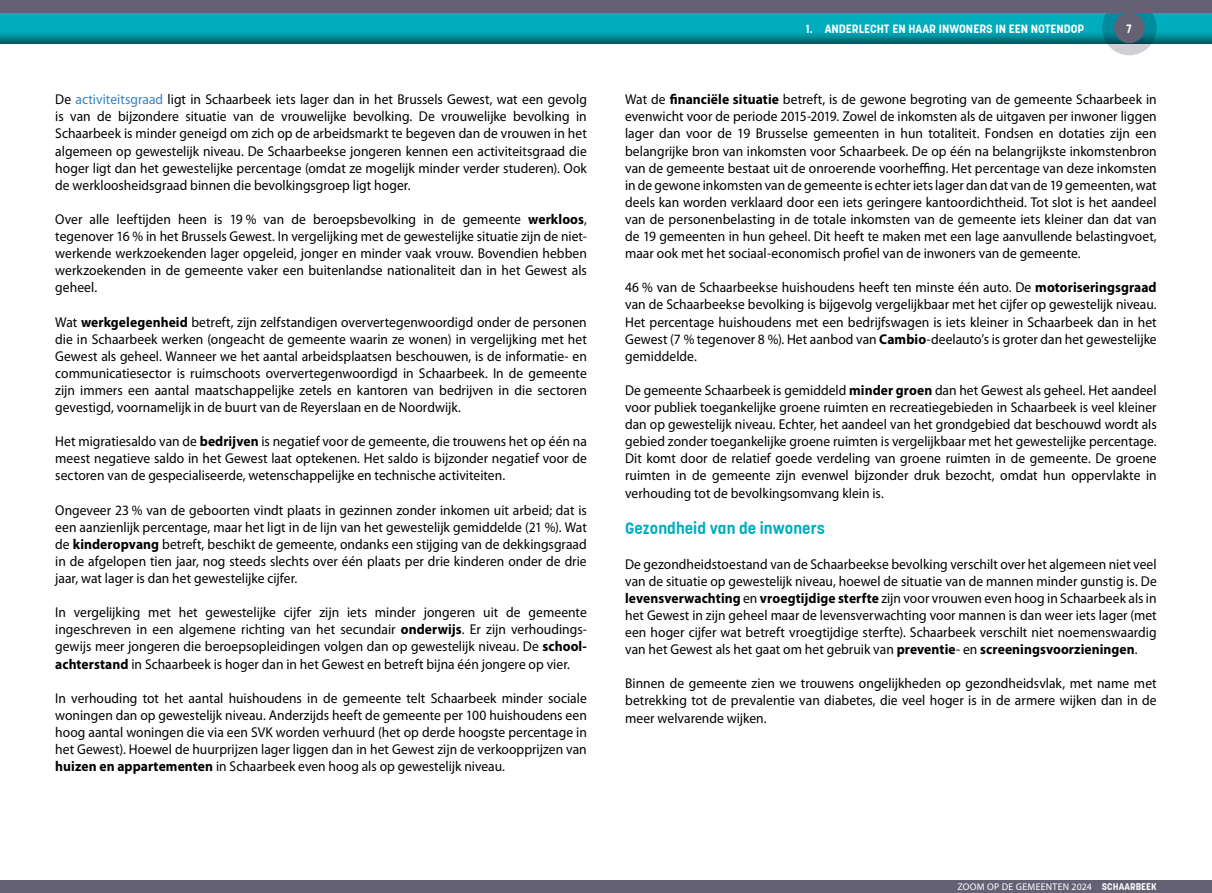
<style>
.page{position:relative;width:1212px;height:893px;background:#fff}
.page>*{position:absolute;margin:0;border:0;box-sizing:border-box;transform-origin:0 0}
.t1{font:700 16.5px "Korolev Rounded";letter-spacing:.005em;color:#00adbd}
.t2{font:14.25px/17.1px "Myriad Pro";letter-spacing:.005em;color:#000;text-align:justify;scale:.95 1}
.t3{font:700 12px "Korolev Rounded";color:#fff}
.t4{font:9.75px "Myriad Pro";letter-spacing:.03em;color:#fff}
.s1{color:#3381c4}
.s2{font-weight:700}
.s3{font-family:"Korolev Rounded";font-weight:700}
</style>
<div class="page">
<div style="left:0;top:0;width:1212px;height:44px;background:#000;opacity:.6"></div>
<svg style="left:1102px;top:1px;width:55px;height:54px"></svg>
<div style="left:1114px;top:13px;width:30px;height:30px;background:#656174;border-radius:50%"></div>
<div style="left:0;top:0;width:1212px;height:13px;background:#656174"></div>
<div style="left:0;top:880px;width:1212px;height:13px;background:#656174"></div>
<p class="t2" style="left:55px;top:91px;width:561px">De <span class="s1">activiteitsgraad</span> ligt in Schaarbeek iets lager dan in het Brussels Gewest, wat een gevolg is van de bijzondere situatie van de vrouwelijke bevolking. De vrouwelijke bevolking in Schaarbeek is minder geneigd om zich op de arbeidsmarkt te begeven dan de vrouwen in het algemeen op gewestelijk niveau. De Schaarbeekse jongeren kennen een activiteitsgraad die hoger ligt dan het gewestelijke percentage (omdat ze mogelijk minder verder studeren). Ook de werkloosheidsgraad binnen die bevolkingsgroep ligt hoger.</p>
<p class="t2" style="left:55px;top:210px;width:561px">Over alle leeftijden heen is 19 % van de beroepsbevolking in de gemeente <span class="s2">werkloos</span>, tegenover 16 % in het Brussels Gewest. In vergelijking met de gewestelijke situatie zijn de niet&shy;werkende werkzoekenden lager opgeleid, jonger en minder vaak vrouw. Bovendien hebben werkzoekenden in de gemeente vaker een buitenlandse nationaliteit dan in het Gewest als geheel.</p>
<p class="t2" style="left:55px;top:313px;width:561px">Wat <span class="s2">werkgelegenheid</span> betreft, zijn zelfstandigen oververtegenwoordigd onder de personen die in Schaarbeek werken (ongeacht de gemeente waarin ze wonen) in vergelijking met het Gewest als geheel. Wanneer we het aantal arbeidsplaatsen beschouwen, is de informatie- en communicatiesector is ruimschoots oververtegenwoordigd in Schaarbeek. In de gemeente zijn immers een aantal maatschappelijke zetels en kantoren van bedrijven in die sectoren gevestigd, voornamelijk in de buurt van de Reyerslaan en de Noordwijk.</p>
<p class="t2" style="left:55px;top:433px;width:561px">Het migratiesaldo van de <span class="s2">bedrijven</span> is negatief voor de gemeente, die trouwens het op één na meest negatieve saldo in het Gewest laat optekenen. Het saldo is bijzonder negatief voor de sectoren van de gespecialiseerde, wetenschappelijke en technische activiteiten.</p>
<p class="t2" style="left:55px;top:501px;width:561px">Ongeveer 23 % van de geboorten vindt plaats in gezinnen zonder inkomen uit arbeid; dat is een aanzienlijk percentage, maar het ligt in de lijn van het gewestelijk gemiddelde (21 %). Wat de <span class="s2">kinderopvang</span> betreft, beschikt de gemeente, ondanks een stijging van de dekkingsgraad in de afgelopen tien jaar, nog steeds slechts over één plaats per drie kinderen onder de drie jaar, wat lager is dan het gewestelijke cijfer.</p>
<p class="t2" style="left:55px;top:604px;width:561px">In vergelijking met het gewestelijke cijfer zijn iets minder jongeren uit de gemeente ingeschreven in een algemene richting van het secundair <span class="s2">onderwijs</span>. Er zijn verhoudings&shy;gewijs meer jongeren die beroepsopleidingen volgen dan op gewestelijk niveau. De <span class="s2">school&shy;achterstand</span> in Schaarbeek is hoger dan in het Gewest en betreft bijna één jongere op vier.</p>
<p class="t2" style="left:55px;top:689px;width:561px">In verhouding tot het aantal huishoudens in de gemeente telt Schaarbeek minder sociale woningen dan op gewestelijk niveau. Anderzijds heeft de gemeente per 100 huishoudens een hoog aantal woningen die via een SVK worden verhuurd (het op derde hoogste percentage in het Gewest). Hoewel de huurprijzen lager liggen dan in het Gewest zijn de verkoopprijzen van <span class="s2">huizen en appartementen</span> in Schaarbeek even hoog als op gewestelijk niveau.</p>
<p class="t3" style="left:806px;top:21px;width:280px">1. ANDERLECHT EN HAAR INWONERS IN EEN NOTENDOP</p>
<p class="t3" style="left:1126px;top:21px;width:7px">7</p>
<p class="t2" style="left:625px;top:91px;width:561px">Wat de <span class="s2">financiële situatie</span> betreft, is de gewone begroting van de gemeente Schaarbeek in evenwicht voor de periode 2015-2019. Zowel de inkomsten als de uitgaven per inwoner liggen lager dan voor de 19 Brusselse gemeenten in hun totaliteit. Fondsen en dotaties zijn een belangrijke bron van inkomsten voor Schaarbeek. De op één na belangrijkste inkomstenbron van de gemeente bestaat uit de onroerende voorheffing. Het percentage van deze inkomsten in de gewone inkomsten van de gemeente is echter iets lager dan dat van de 19 gemeenten, wat deels kan worden verklaard door een iets geringere kantoordichtheid. Tot slot is het aandeel van de personenbelasting in de totale inkomsten van de gemeente iets kleiner dan dat van de 19 gemeenten in hun geheel. Dit heeft te maken met een lage aanvullende belastingvoet, maar ook met het sociaal-economisch profiel van de inwoners van de gemeente.</p>
<p class="t2" style="left:625px;top:279px;width:561px">46 % van de Schaarbeekse huishoudens heeft ten minste één auto. De <span class="s2">motoriseringsgraad </span>van de Schaarbeekse bevolking is bijgevolg vergelijkbaar met het cijfer op gewestelijk niveau.<br>Het percentage huishoudens met een bedrijfswagen is iets kleiner in Schaarbeek dan in het Gewest (7 % tegenover 8 %). Het aanbod van <span class="s2">Cambio</span>-deelauto’s is groter dan het gewestelijke gemiddelde.</p>
<p class="t2" style="left:625px;top:381px;width:561px">De gemeente Schaarbeek is gemiddeld <span class="s2">minder groen</span> dan het Gewest als geheel. Het aandeel voor publiek toegankelijke groene ruimten en recreatiegebieden in Schaarbeek is veel kleiner dan op gewestelijk niveau. Echter, het aandeel van het grondgebied dat beschouwd wordt als gebied zonder toegankelijke groene ruimten is vergelijkbaar met het gewestelijke percentage.<br>Dit komt door de relatief goede verdeling van groene ruimten in de gemeente. De groene ruimten in de gemeente zijn evenwel bijzonder druk bezocht, omdat hun oppervlakte in verhouding tot de bevolkingsomvang klein is.</p>
<p class="t1" style="left:625px;top:518px;width:201px">Gezondheid van de inwoners</p>
<p class="t2" style="left:625px;top:555px;width:561px">De gezondheidstoestand van de Schaarbeekse bevolking verschilt over het algemeen niet veel van de situatie op gewestelijk niveau, hoewel de situatie van de mannen minder gunstig is. De <span class="s2">levensverwachting</span> en <span class="s2">vroegtijdige sterfte</span> zijn voor vrouwen even hoog in Schaarbeek als in het Gewest in zijn geheel maar de levensverwachting voor mannen is dan weer iets lager (met een hoger cijfer wat betreft vroegtijdige sterfte). Schaarbeek verschilt niet noemenswaardig van het Gewest als het gaat om het gebruik van <span class="s2">preventie</span>- en <span class="s2">screeningsvoorzieningen</span>.</p>
<p class="t2" style="left:625px;top:675px;width:561px">Binnen de gemeente zien we trouwens ongelijkheden op gezondheidsvlak, met name met betrekking tot de prevalentie van diabetes, die veel hoger is in de armere wijken dan in de meer welvarende wijken.</p>
<p class="t4" style="left:957px;top:881px;width:201px">ZOOM OP DE GEMEENTEN 2024 <span class="s3">SCHAARBEEK</span></p>
</div>
